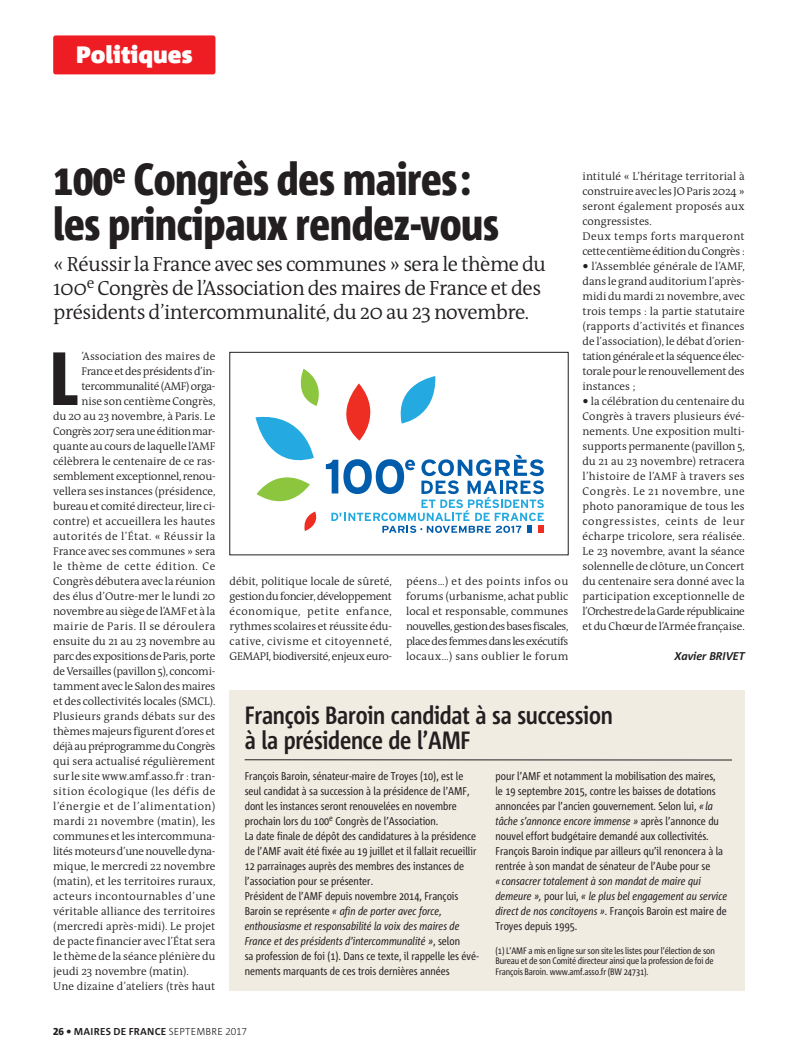
<style>
.page{position:relative;width:798px;height:1063px;background:#fff}
.page>*{position:absolute;margin:0;border:0;box-sizing:border-box;transform-origin:0 0}
.t1{font:800 75.38px "Corpid C1 Cd";color:#231f20}
.t2{font:800 45px/45px "Corpid C1 Cd";letter-spacing:-.01em;color:#231f20}
.t3{font:700 25px/25px "Corpid C1 Cd";letter-spacing:-.01em;color:#231f20}
.t4{font:900 23.75px "Corpid C1";color:#fff}
.t5{font:300 20.62px/24.4px "The Antiqua B4";letter-spacing:-.025em;color:#231f20}
.t6{font:300 11.25px/15px "The Antiqua B4";color:#231f20;text-align:justify}
.t7{font:11.25px/15px "Corpid C1 Cd";color:#231f20}
.t8{font:italic 11.25px/15px "Corpid C1 Cd";color:#231f20}
.t9{font:300 11.25px "The Antiqua B4";letter-spacing:-.03em;color:#231f20}
.t10{font:300 11.25px "The Antiqua B4";letter-spacing:-.035em;color:#231f20}
.t11{font:300 11.25px "The Antiqua B4";letter-spacing:-.02em;color:#231f20}
.t12{font:300 11.25px "The Antiqua B4";letter-spacing:.035em;color:#231f20}
.t13{font:300 11.25px "The Antiqua B4";letter-spacing:.045em;color:#231f20}
.t14{font:300 11.25px "The Antiqua B4";letter-spacing:.03em;color:#231f20}
.t15{font:300 11.25px "The Antiqua B4";letter-spacing:.02em;color:#231f20}
.t16{font:300 11.25px "The Antiqua B4";letter-spacing:.04em;color:#231f20}
.t17{font:italic 700 11.25px "Corpid C1";letter-spacing:-.01em;color:#231f20}
.t18{font:700 10px "Corpid C1";letter-spacing:.02em;color:#231f20}
.t19{font:9.38px/10.6px "Corpid C1 Cd";letter-spacing:-.015em;color:#231f20}
.s1{font-family:"Corpid C1";font-weight:700}
.s2{font-style:italic}
.s3{font-style:normal}
.s4{font-weight:800}
.s5{font-weight:300}
</style>
<div class="page">
<div style="left:229px;top:690px;width:515px;height:300px;background:#f1ece2"></div>
<svg style="left:255px;top:369px;width:288px;height:164px"></svg>
<div style="left:526px;top:526px;width:6px;height:7px;background:#015dab"></div>
<div style="left:532px;top:526px;width:6px;height:7px;background:#fff"></div>
<div style="left:538px;top:526px;width:6px;height:7px;background:#ee2e22"></div>
<div style="left:229px;top:352px;width:339px;height:203px;border:1px solid #231f20"></div>
<div style="left:53px;top:35px;width:162px;height:39px;background:#ee1d23;border-radius:2px"></div>
<hr style="left:244px;top:759px;width:487px;height:1px;background:#231f20">
<h3 class="t4" style="left:76px;top:45px;width:118px">Politiques</h3>
<h2 class="t2" style="left:53px;top:160px;width:447px">100<sup>e</sup> Congrès des maires: les principaux rendez-vous</h2>
<p class="t6" style="left:582px;top:170px;width:164px;text-align:left">intitulé « L’héritage territorial à construire avec les JOParis 2024 » seront également proposés aux congressistes.<br>Deux temps forts marqueront cettecentièmeéditionduCongrès :</p>
<p class="t6" style="left:582px;top:260px;width:164px"><span class="s1">•</span> l’Assemblée générale de l’AMF, dans le grandauditoriuml’après&shy;midi dumardi 21novembre, avec trois temps : la partie statutaire (rapports d’activités et finances de l’association), le débat d’orien&shy;tationgénérale etla séquence élec&shy;toralepourle renouvellementdes instances ;</p>
<p class="t6" style="left:582px;top:395px;width:164px"><span class="s1">•</span> la célébration du centenaire du Congrès à travers plusieurs évé&shy;nements. Une exposition multi&shy;supportspermanente (pavillon5, du 21 au 23 novembre) retracera l’histoire de l’AMF à travers ses Congrès. Le 21 novembre, une photo panoramique de tous les congressistes, ceints de leur écharpe tricolore, sera réalisée.<br>Le 23 novembre, avant la séance solennelle de clôture, un Concert du centenaire sera donné avec la participation exceptionnelle de l’OrchestredelaGarderépublicaine etduChœurde l’Armée française.</p>
<p class="t17" style="left:674px;top:652px;width:72px">Xavier BRIVET</p>
<h3 class="t5" style="left:53px;top:254px;width:494px">« Réussir la France avec ses communes » sera le thème du<br>100<sup>e</sup> Congrès de l’Association des maires de France et des présidents d’intercommunalité, du 20 au 23 novembre.</h3>
<h1 class="t1" style="left:50px;top:348px;width:30px">L</h1>
<p class="t6" style="left:81px;top:350px;width:135px">’Association des maires de</p>
<p class="t10" style="left:81px;top:367px;width:135px">Franceetdesprésidentsd’in-</p>
<p class="t9" style="left:81px;top:382px;width:135px">tercommunalité(AMF)orga-</p>
<p class="t6" style="left:81px;top:395px;width:135px">nise soncentième Congrès,</p>
<p class="t6" style="left:53px;top:410px;width:164px">du 20 au 23 novembre, à Paris. Le</p>
<p class="t10" style="left:53px;top:427px;width:164px">Congrès2017 serauneéditionmar-</p>
<p class="t6" style="left:53px;top:440px;width:164px">quante aucoursde laquelle l’AMF</p>
<p class="t6" style="left:53px;top:455px;width:164px">célèbrera le centenaire de ce ras-</p>
<p class="t11" style="left:53px;top:472px;width:164px">semblement exceptionnel,renou-</p>
<p class="t6" style="left:53px;top:485px;width:164px">vellera ses instances (présidence,</p>
<p class="t6" style="left:53px;top:500px;width:164px">bureauet comitédirecteur,lire ci-</p>
<p class="t6" style="left:53px;top:515px;width:164px">contre) et accueillera les hautes</p>
<p class="t12" style="left:53px;top:532px;width:164px">autorités de l’État. « Réussir la</p>
<p class="t6" style="left:53px;top:545px;width:164px">France avec ses communes » sera</p>
<p class="t16" style="left:53px;top:562px;width:164px">le thème de cette édition. Ce</p>
<p class="t6" style="left:53px;top:575px;width:164px">Congrèsdébutera avec la réunion</p>
<p class="t6" style="left:53px;top:590px;width:164px">des élus d’Outre-mer le lundi 20</p>
<p class="t6" style="left:53px;top:605px;width:164px">novembre ausiègede l’AMF et à la</p>
<p class="t12" style="left:53px;top:622px;width:164px">mairie de Paris. Il se déroulera</p>
<p class="t6" style="left:53px;top:635px;width:164px">ensuite du 21 au 23 novembre au</p>
<p class="t9" style="left:53px;top:652px;width:164px">parcdesexpositionsdeParis,porte</p>
<p class="t11" style="left:53px;top:667px;width:164px">deVersailles (pavillon5), concomi-</p>
<p class="t6" style="left:53px;top:680px;width:164px">tamment avec le Salondesmaires</p>
<p class="t6" style="left:53px;top:695px;width:164px">etdes collectivités locales (SMCL).</p>
<p class="t6" style="left:53px;top:710px;width:164px">Plusieurs grands débats sur des</p>
<p class="t6" style="left:53px;top:725px;width:164px">thèmesmajeurs figurentd’ores et</p>
<p class="t10" style="left:53px;top:742px;width:164px">déjàaupréprogrammeduCongrès</p>
<p class="t6" style="left:53px;top:755px;width:164px">qui sera actualisé régulièrement</p>
<p class="t6" style="left:53px;top:770px;width:164px">sur le site www.amf.asso.fr : tran-</p>
<p class="t13" style="left:53px;top:787px;width:164px">sition écologique (les défis de</p>
<p class="t13" style="left:53px;top:802px;width:164px">l’énergie et de l’alimentation)</p>
<p class="t15" style="left:53px;top:817px;width:164px">mardi 21 novembre (matin), les</p>
<p class="t6" style="left:53px;top:830px;width:164px">communes etles intercommuna-</p>
<p class="t9" style="left:53px;top:847px;width:164px">litésmoteursd’unenouvelledyna-</p>
<p class="t6" style="left:53px;top:860px;width:164px">mique, le mercredi 22 novembre</p>
<p class="t6" style="left:53px;top:875px;width:164px">(matin), et les territoires ruraux,</p>
<p class="t14" style="left:53px;top:892px;width:164px">acteurs incontournables d’une</p>
<p class="t6" style="left:53px;top:905px;width:164px">véritable alliance des territoires</p>
<p class="t6" style="left:53px;top:920px;width:164px">(mercredi après-midi). Le projet</p>
<p class="t6" style="left:53px;top:935px;width:164px">de pacte financier avec l’État sera</p>
<p class="t6" style="left:53px;top:950px;width:164px">le thème de la séance plénière du</p>
<p class="t6" style="left:53px;top:965px;width:137px">jeudi 23 novembre (matin).</p>
<p class="t6" style="left:53px;top:980px;width:164px">Une dizaine d’ateliers (très haut</p>
<p class="t6" style="left:229px;top:575px;width:164px">débit, politique locale de sûreté, gestiondufoncier,développement économique, petite enfance, rythmes scolaires etréussite édu&shy;cative, civisme et citoyenneté, GEMAPI,biodiversité,enjeuxeuro-</p>
<p class="t6" style="left:406px;top:575px;width:164px">péens…) et des points infos ou forums (urbanisme, achatpublic local et responsable, communes nouvelles,gestiondesbases fiscales, placedesfemmesdanslesexécutifs locaux…) sans oublier le forum</p>
<h3 class="t3" style="left:244px;top:705px;width:369px">François Baroin candidat à sa succession à la présidence de l’AMF</h3>
<p class="t7" style="left:244px;top:769px;width:235px">François Baroin, sénateur-maire de Troyes (10), est le seul candidat à sa succession à la présidence de l’AMF, dont les instances seront renouvelées en novembre prochain lors du 100<sup>e</sup> Congrès de l’Association.<br>La date finale de dépôt des candidatures à la présidence de l’AMF avait été fixée au 19 juillet et il fallait recueillir 12 parrainages auprès des membres des instances de l’association pour se présenter.<br>Président de l’AMF depuis novembre 2014, François Baroin se représente <span class="s2">« afin de porter avec force, enthousiasme et responsabilité la voix des maires de France et des présidents d’intercommunalité »</span>, selon<br>sa profession de foi (1). Dans ce texte, il rappelle les évé&shy;nements marquants de ces trois dernières années</p>
<p class="t7" style="left:495px;top:769px;width:229px">pour l’AMF et notamment la mobilisation des maires, le 19 septembre 2015, contre les baisses de dotations annoncées par l’ancien gouvernement. Selon lui, <span class="s2">« la tâche s’annonce encore immense »</span> après l’annonce du nouvel effort budgétaire demandé aux collectivités.<br>François Baroin indique par ailleurs qu’il renoncera à la rentrée à son mandat de sénateur de l’Aube pour se</p>
<p class="t8" style="left:495px;top:874px;width:233px">« consacrer totalement à son mandat de maire qui demeure », <span class="s3">pour lui,</span> « le plus bel engagement au service direct de nos concitoyens ». <span class="s3">François Baroin est maire de Troyes depuis 1995.</span></p>
<p class="t19" style="left:495px;top:946px;width:221px">(1) L’AMF a mis en ligne sur son site les listes pour l’élection de son<br>Bureau et de son Comité directeur ainsi que la profession de foi de<br>François Baroin. www.amf.asso.fr (BW 24731).</p>
<p class="t18" style="left:53px;top:1028px;width:195px"><span class="s4">26</span> • MAIRES DE FRANCE <span class="s5">SEPTEMBRE 2017</span></p>
</div>
